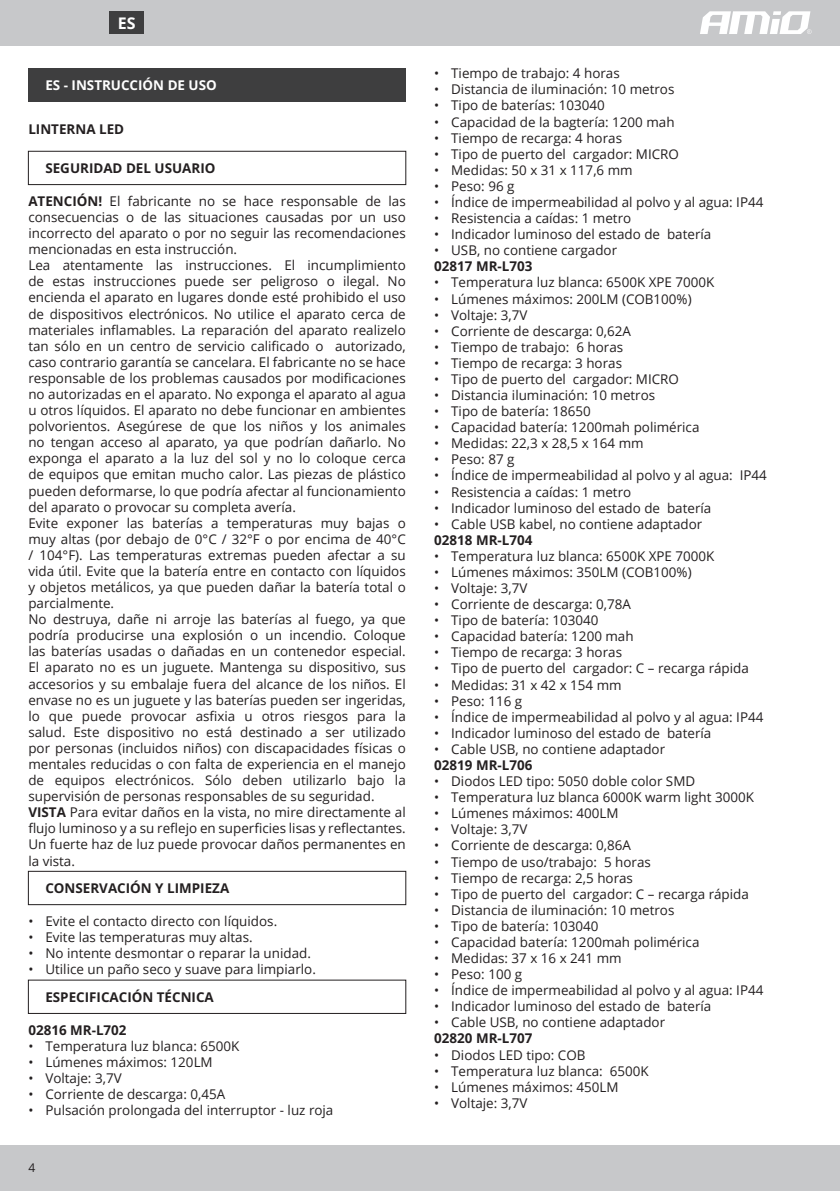
<style>
.page{position:relative;width:840px;height:1191px;background:#fff}
.page>*{position:absolute;margin:0;border:0;box-sizing:border-box;transform-origin:0 0}
.Jezyk_Ikona{font:700 16px "Open Sans";color:#fff}
.Tekst{font:13.4px/16px "Open Sans";color:#231f20;text-align:justify}
.Nagłówek_ROZDZIAŁU{font:700 13.4px "Open Sans";color:#231f20}
.Tekst-2{font:700 13.4px "Open Sans";color:#231f20}
.Jezyk{font:700 13.4px "Open Sans";color:#fff}
.Nazwa_produktu{font:700 13.4px "Open Sans";color:#231f20}
.t1{font:12px "Open Sans";color:#231f20}
.s1{font-weight:700}
</style>
<div class="page">
<div style="left:0;top:0;width:839px;height:45px;background:#c7c8ca"></div>
<div style="left:0;top:1145px;width:839px;height:46px;background:#c7c8ca"></div>
<svg style="left:700px;top:11px;width:111px;height:23px"></svg>
<div style="left:28px;top:68px;width:377px;height:33px;background:#3e3e3f"></div>
<div style="left:28px;top:151px;width:378px;height:34px;border:1px solid #231f20"></div>
<div style="left:28px;top:871px;width:378px;height:34px;border:1px solid #231f20"></div>
<div style="left:28px;top:979px;width:378px;height:35px;border:1px solid #231f20"></div>
<div style="left:110px;top:11px;width:34px;height:23px;background:#3e3e3f"></div>
<p class="Jezyk_Ikona" style="left:118px;top:12px;width:19px">ES</p>
<p class="Jezyk" style="left:45px;top:75px;width:173px">ES - INSTRUCCIÓN DE USO</p>
<p class="Nazwa_produktu" style="left:28px;top:120px;width:97px">LINTERNA LED</p>
<p class="Nagłówek_ROZDZIAŁU" style="left:45px;top:158px;width:171px">SEGURIDAD DEL USUARIO</p>
<p class="Tekst" style="left:28px;top:193px;width:379px"><span class="s1">ATENCIÓN!</span> El fabricante no se hace responsable de las consecuencias o de las situaciones causadas por un uso incorrecto del aparato o por no seguir las recomendaciones mencionadas en esta instrucción.</p>
<p class="Tekst" style="left:28px;top:257px;width:379px">Lea atentamente las instrucciones. El incumplimiento de estas instrucciones puede ser peligroso o ilegal. No encienda el aparato en lugares donde esté prohibido el uso de dispositivos electrónicos. No utilice el aparato cerca de materiales inflamables. La reparación del aparato realizelo tan sólo en un centro de servicio calificado o autorizado, caso contrario garantía se cancelara. El fabricante no se hace responsable de los problemas causados por modificaciones no autorizadas en el aparato. No exponga el aparato al agua u otros líquidos. El aparato no debe funcionar en ambientes polvorientos. Asegúrese de que los niños y los animales no tengan acceso al aparato, ya que podrían dañarlo. No exponga el aparato a la luz del sol y no lo coloque cerca de equipos que emitan mucho calor. Las piezas de plástico pueden deformarse, lo que podría afectar al funcionamiento del aparato o provocar su completa avería.</p>
<p class="Tekst" style="left:28px;top:514px;width:379px">Evite exponer las baterías a temperaturas muy bajas o muy altas (por debajo de 0°C / 32°F o por encima de 40°C / 104°F). Las temperaturas extremas pueden afectar a su vida útil. Evite que la batería entre en contacto con líquidos y objetos metálicos, ya que pueden dañar la batería total o parcialmente.</p>
<p class="Tekst" style="left:28px;top:611px;width:379px">No destruya, dañe ni arroje las baterías al fuego, ya que podría producirse una explosión o un incendio. Coloque las baterías usadas o dañadas en un contenedor especial.<br>El aparato no es un juguete. Mantenga su dispositivo, sus accesorios y su embalaje fuera del alcance de los niños. El envase no es un juguete y las baterías pueden ser ingeridas, lo que puede provocar asfixia u otros riesgos para la salud. Este dispositivo no está destinado a ser utilizado por personas (incluidos niños) con discapacidades físicas o mentales reducidas o con falta de experiencia en el manejo de equipos electrónicos. Sólo deben utilizarlo bajo la supervisión de personas responsables de su seguridad.</p>
<p class="Tekst" style="left:28px;top:804px;width:379px"><span class="s1">VISTA</span> Para evitar daños en la vista, no mire directamente al flujo luminoso y a su reflejo en superficies lisas y reflectantes.<br>Un fuerte haz de luz puede provocar daños permanentes en la vista.</p>
<p class="Nagłówek_ROZDZIAŁU" style="left:45px;top:878px;width:185px">CONSERVACIÓN Y LIMPIEZA</p>
<p class="Tekst" style="left:28px;top:912px;width:250px">• Evite el contacto directo con líquidos.</p>
<p class="Tekst" style="left:28px;top:929px;width:226px">• Evite las temperaturas muy altas.</p>
<p class="Tekst" style="left:28px;top:945px;width:284px">• No intente desmontar o reparar la unidad.</p>
<p class="Tekst" style="left:28px;top:961px;width:289px">• Utilice un paño seco y suave para limpiarlo.</p>
<p class="Nagłówek_ROZDZIAŁU" style="left:45px;top:987px;width:170px">ESPECIFICACIÓN TÉCNICA</p>
<p class="Tekst-2" style="left:28px;top:1020px;width:100px">02816 MR-L702</p>
<p class="Tekst" style="left:28px;top:1037px;width:212px">• Temperatura luz blanca: 6500K</p>
<p class="Tekst" style="left:28px;top:1053px;width:186px">• Lúmenes máximos: 120LM</p>
<p class="Tekst" style="left:28px;top:1069px;width:95px">• Voltaje: 3,7V</p>
<p class="Tekst" style="left:28px;top:1086px;width:198px">• Corriente de descarga: 0,45A</p>
<p class="Tekst" style="left:28px;top:1102px;width:306px">• Pulsación prolongada del interruptor - luz roja</p>
<p class="t1" style="left:28px;top:1159px;width:8px">4</p>
<p class="Tekst" style="left:434px;top:65px;width:187px">• Tiempo de trabajo: 4 horas</p>
<p class="Tekst" style="left:434px;top:81px;width:242px">• Distancia de iluminación: 10 metros</p>
<p class="Tekst" style="left:434px;top:97px;width:172px">• Tipo de baterías: 103040</p>
<p class="Tekst" style="left:434px;top:113px;width:242px">• Capacidad de la bagtería: 1200 mah</p>
<p class="Tekst" style="left:434px;top:129px;width:189px">• Tiempo de recarga: 4 horas</p>
<p class="Tekst" style="left:434px;top:145px;width:246px">• Tipo de puerto del cargador: MICRO</p>
<p class="Tekst" style="left:434px;top:162px;width:200px">• Medidas: 50 x 31 x 117,6 mm</p>
<p class="Tekst" style="left:434px;top:178px;width:82px">• Peso: 96 g</p>
<p class="Tekst" style="left:434px;top:194px;width:330px">• Índice de impermeabilidad al polvo y al agua: IP44</p>
<p class="Tekst" style="left:434px;top:210px;width:198px">• Resistencia a caídas: 1 metro</p>
<p class="Tekst" style="left:434px;top:226px;width:278px">• Indicador luminoso del estado de batería</p>
<p class="Tekst" style="left:434px;top:242px;width:184px">• USB, no contiene cargador</p>
<p class="Tekst-2" style="left:434px;top:257px;width:100px">02817 MR-L703</p>
<p class="Tekst" style="left:434px;top:274px;width:281px">• Temperatura luz blanca: 6500K XPE 7000K</p>
<p class="Tekst" style="left:434px;top:290px;width:259px">• Lúmenes máximos: 200LM (COB100%)</p>
<p class="Tekst" style="left:434px;top:306px;width:95px">• Voltaje: 3,7V</p>
<p class="Tekst" style="left:434px;top:322px;width:198px">• Corriente de descarga: 0,62A</p>
<p class="Tekst" style="left:434px;top:338px;width:190px">• Tiempo de trabajo: 6 horas</p>
<p class="Tekst" style="left:434px;top:355px;width:189px">• Tiempo de recarga: 3 horas</p>
<p class="Tekst" style="left:434px;top:371px;width:246px">• Tipo de puerto del cargador: MICRO</p>
<p class="Tekst" style="left:434px;top:387px;width:222px">• Distancia iluminación: 10 metros</p>
<p class="Tekst" style="left:434px;top:403px;width:158px">• Tipo de batería: 18650</p>
<p class="Tekst" style="left:434px;top:419px;width:267px">• Capacidad batería: 1200mah polimérica</p>
<p class="Tekst" style="left:434px;top:435px;width:211px">• Medidas: 22,3 x 28,5 x 164 mm</p>
<p class="Tekst" style="left:434px;top:451px;width:82px">• Peso: 87 g</p>
<p class="Tekst" style="left:434px;top:467px;width:334px">• Índice de impermeabilidad al polvo y al agua: IP44</p>
<p class="Tekst" style="left:434px;top:483px;width:198px">• Resistencia a caídas: 1 metro</p>
<p class="Tekst" style="left:434px;top:499px;width:278px">• Indicador luminoso del estado de batería</p>
<p class="Tekst" style="left:434px;top:515px;width:269px">• Cable USB kabel, no contiene adaptador</p>
<p class="Tekst-2" style="left:434px;top:530px;width:100px">02818 MR-L704</p>
<p class="Tekst" style="left:434px;top:547px;width:281px">• Temperatura luz blanca: 6500K XPE 7000K</p>
<p class="Tekst" style="left:434px;top:564px;width:259px">• Lúmenes máximos: 350LM (COB100%)</p>
<p class="Tekst" style="left:434px;top:580px;width:95px">• Voltaje: 3,7V</p>
<p class="Tekst" style="left:434px;top:596px;width:198px">• Corriente de descarga: 0,78A</p>
<p class="Tekst" style="left:434px;top:612px;width:166px">• Tipo de batería: 103040</p>
<p class="Tekst" style="left:434px;top:628px;width:201px">• Capacidad batería: 1200 mah</p>
<p class="Tekst" style="left:434px;top:644px;width:189px">• Tiempo de recarga: 3 horas</p>
<p class="Tekst" style="left:434px;top:660px;width:316px">• Tipo de puerto del cargador: C – recarga rápida</p>
<p class="Tekst" style="left:434px;top:676px;width:189px">• Medidas: 31 x 42 x 154 mm</p>
<p class="Tekst" style="left:434px;top:692px;width:89px">• Peso: 116 g</p>
<p class="Tekst" style="left:434px;top:708px;width:330px">• Índice de impermeabilidad al polvo y al agua: IP44</p>
<p class="Tekst" style="left:434px;top:724px;width:278px">• Indicador luminoso del estado de batería</p>
<p class="Tekst" style="left:434px;top:740px;width:232px">• Cable USB, no contiene adaptador</p>
<p class="Tekst-2" style="left:434px;top:755px;width:100px">02819 MR-L706</p>
<p class="Tekst" style="left:434px;top:773px;width:262px">• Diodos LED tipo: 5050 doble color SMD</p>
<p class="Tekst" style="left:434px;top:789px;width:321px">• Temperatura luz blanca 6000K warm light 3000K</p>
<p class="Tekst" style="left:434px;top:805px;width:186px">• Lúmenes máximos: 400LM</p>
<p class="Tekst" style="left:434px;top:821px;width:95px">• Voltaje: 3,7V</p>
<p class="Tekst" style="left:434px;top:837px;width:198px">• Corriente de descarga: 0,86A</p>
<p class="Tekst" style="left:434px;top:853px;width:218px">• Tiempo de uso/trabajo: 5 horas</p>
<p class="Tekst" style="left:434px;top:869px;width:200px">• Tiempo de recarga: 2,5 horas</p>
<p class="Tekst" style="left:434px;top:885px;width:316px">• Tipo de puerto del cargador: C – recarga rápida</p>
<p class="Tekst" style="left:434px;top:901px;width:242px">• Distancia de iluminación: 10 metros</p>
<p class="Tekst" style="left:434px;top:917px;width:166px">• Tipo de batería: 103040</p>
<p class="Tekst" style="left:434px;top:933px;width:267px">• Capacidad batería: 1200mah polimérica</p>
<p class="Tekst" style="left:434px;top:949px;width:189px">• Medidas: 37 x 16 x 241 mm</p>
<p class="Tekst" style="left:434px;top:966px;width:89px">• Peso: 100 g</p>
<p class="Tekst" style="left:434px;top:982px;width:330px">• Índice de impermeabilidad al polvo y al agua: IP44</p>
<p class="Tekst" style="left:434px;top:998px;width:278px">• Indicador luminoso del estado de batería</p>
<p class="Tekst" style="left:434px;top:1014px;width:232px">• Cable USB, no contiene adaptador</p>
<p class="Tekst-2" style="left:434px;top:1029px;width:100px">02820 MR-L707</p>
<p class="Tekst" style="left:434px;top:1046px;width:153px">• Diodos LED tipo: COB</p>
<p class="Tekst" style="left:434px;top:1062px;width:216px">• Temperatura luz blanca: 6500K</p>
<p class="Tekst" style="left:434px;top:1078px;width:186px">• Lúmenes máximos: 450LM</p>
<p class="Tekst" style="left:434px;top:1094px;width:95px">• Voltaje: 3,7V</p>
</div>
